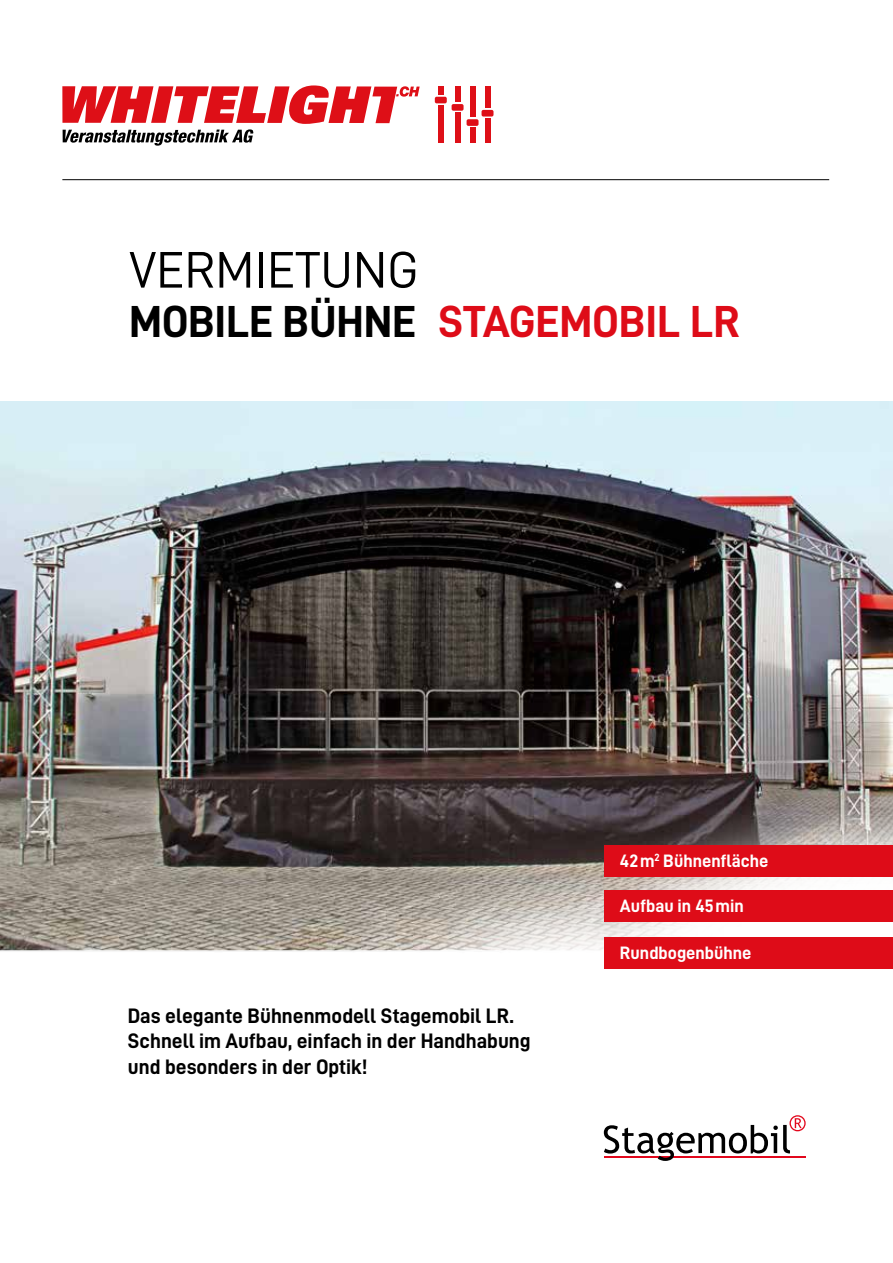
<style>
.page{position:relative;width:893px;height:1263px;background:#fff}
.page>*{position:absolute;margin:0;border:0;box-sizing:border-box;transform-origin:0 0}
.t1{font:51.6px "D DIN";color:#000}
.t2{font:45px "D DIN Bold";letter-spacing:-.005em;color:#de0c18}
.t3{font:21px/25.2px "D DIN Bold";color:#000}
.t4{font:18px "D DIN Bold";color:#fff}
.s1{color:#000}
</style>
<div class="page">
<img style="left:0;top:402px;width:893px;height:567px">
<hr style="left:62px;top:179px;width:767px;height:1px;background:#000">
<div style="left:605px;top:845px;width:288px;height:31px;background:#de0c18"></div>
<div style="left:605px;top:890px;width:288px;height:32px;background:#de0c18"></div>
<div style="left:605px;top:937px;width:288px;height:31px;background:#de0c18"></div>
<svg style="left:604px;top:1115px;width:202px;height:46px"></svg>
<svg style="left:62px;top:85px;width:358px;height:61px"></svg>
<div style="left:435px;top:97px;width:12px;height:6px;background:#de0f17;border-radius:2px"></div>
<div style="left:438px;top:105px;width:6px;height:38px;background:#de0f17"></div>
<div style="left:438px;top:86px;width:6px;height:9px;background:#de0f17"></div>
<div style="left:452px;top:104px;width:12px;height:7px;background:#de0f17;border-radius:2px"></div>
<div style="left:455px;top:112px;width:6px;height:31px;background:#de0f17"></div>
<div style="left:455px;top:86px;width:6px;height:16px;background:#de0f17"></div>
<div style="left:467px;top:119px;width:11px;height:7px;background:#de0f17;border-radius:2px"></div>
<div style="left:470px;top:128px;width:6px;height:15px;background:#de0f17"></div>
<div style="left:470px;top:86px;width:6px;height:31px;background:#de0f17"></div>
<div style="left:482px;top:110px;width:11px;height:7px;background:#de0f17;border-radius:2px"></div>
<div style="left:485px;top:118px;width:6px;height:25px;background:#de0f17"></div>
<div style="left:485px;top:86px;width:6px;height:22px;background:#de0f17"></div>
<h1 class="t1" style="left:129px;top:242px;width:291px">VERMIETUNG</h1>
<h2 class="t2" style="left:129px;top:297px;width:613px"><span class="s1">MOBILE BÜHNE</span> STAGEMOBIL LR</h2>
<p class="t3" style="left:128px;top:1003px;width:404px">Das elegante Bühnenmodell Stagemobil LR.<br>Schnell im Aufbau, einfach in der Handhabung und besonders in der Optik!</p>
<p class="t4" style="left:620px;top:850px;width:150px">42m<sup>2</sup> Bühnenfläche</p>
<p class="t4" style="left:620px;top:896px;width:125px">Aufbau in 45min</p>
<p class="t4" style="left:620px;top:942px;width:133px">Rundbogenbühne</p>
</div>
